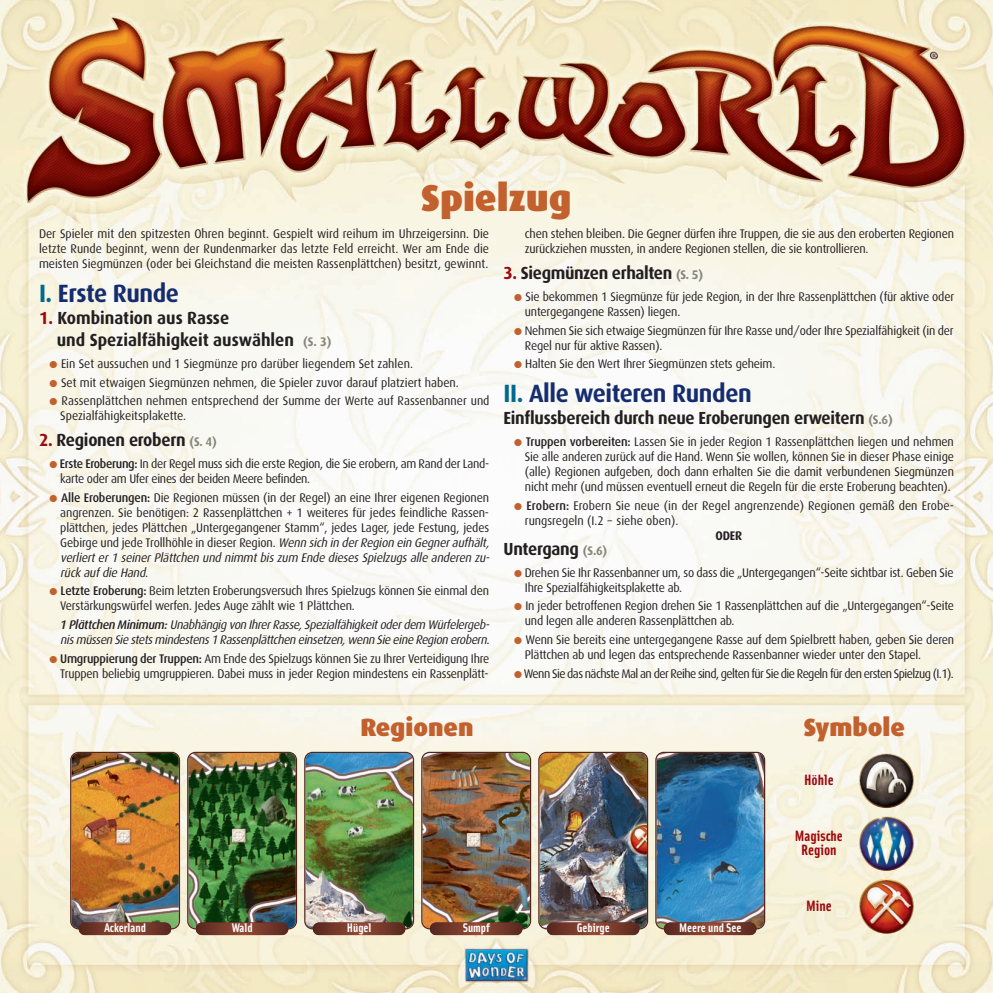
<style>
.page{position:relative;width:993px;height:993px;background:#fff}
.page>*{position:absolute;margin:0;border:0;box-sizing:border-box;transform-origin:0 0}
.t1{font:900 37.5px "Dax";color:#c2602e}
.t2{font:700 25px "Dax";letter-spacing:-.015em;color:#152d6e;scale:.95 1}
.t3{font:900 25px "Dax";color:#c2602e}
.t4{font:700 17.5px/22.1px "Dax";letter-spacing:-.015em;color:#231f20;scale:.95 1}
.t5{font:700 15px/13.8px "Solex";color:#9d070d;text-align:center}
.t6{font:12.5px/15px "Dax";letter-spacing:-.015em;color:#231f20;scale:.95 1}
.t7{font:italic 12.5px/15px "Dax";color:#231f20;scale:.95 1}
.t8{font:12.5px/15px "Dax";letter-spacing:.005em;color:#231f20;scale:.95 1}
.t9{font:12.5px "Dax";letter-spacing:-.045em;color:#231f20;scale:.95 1}
.t10{font:700 12.5px "Solex";color:#fff}
.t11{font:700 12.5px "Dax";color:#231f20;scale:.95 1}
.s1{color:#00698e}
.s2{color:#9d070d}
.s3{font-size:12.5px;color:#888678}
.s4{color:#c2602e}
.s5{font-weight:500}
.s6{font-style:italic}
</style>
<div class="page">
<img style="left:0;top:0;width:992px;height:992px">
<img style="left:858px;top:753px;width:55px;height:54px;border-radius:27px">
<img style="left:858px;top:815px;width:55px;height:55px;border-radius:27px">
<img style="left:858px;top:878px;width:55px;height:55px;border-radius:27px">
<img style="left:70px;top:751px;width:110px;height:183px">
<img style="left:187px;top:751px;width:110px;height:183px">
<img style="left:304px;top:751px;width:110px;height:183px">
<img style="left:421px;top:751px;width:110px;height:183px">
<img style="left:538px;top:751px;width:110px;height:183px">
<img style="left:655px;top:751px;width:110px;height:183px">
<h1 class="t1" style="left:421px;top:181px;width:152px">Spielzug</h1>
<p class="t6" style="left:39px;top:227px;width:475px;text-align:justify">Der Spieler mit den spitzesten Ohren beginnt. Gespielt wird reihum im Uhrzeigersinn. Die letzte Runde beginnt, wenn der Rundenmarker das letzte Feld erreicht. Wer am Ende die meisten Siegmünzen (oder bei Gleichstand die meisten Rassenplättchen) besitzt, gewinnt.</p>
<h2 class="t2" style="left:39px;top:282px;width:149px"><span class="s1">I.</span> Erste Runde</h2>
<h3 class="t4" style="left:57px;top:308px;width:290px;text-indent:-18px"><span class="s2">1.</span> Kombination aus Rasse<br>und Spezialfähigkeit auswählen <span class="s3">(S. 3)</span></h3>
<p class="t6" style="left:50px;top:357px;width:384px"><span class="s4">●</span> Ein Set aussuchen und 1 Siegmünze pro darüber liegendem Set zahlen.</p>
<p class="t6" style="left:50px;top:376px;width:432px"><span class="s4">●</span> Set mit etwaigen Siegmünzen nehmen, die Spieler zuvor darauf platziert haben.</p>
<p class="t6" style="left:60px;top:394px;width:453px;text-indent:-11px"><span class="s4">●</span> Rassenplättchen nehmen entsprechend der Summe der Werte auf Rassenbanner und<br>Spezialfähigkeitsplakette.</p>
<h3 class="t4" style="left:39px;top:430px;width:189px"><span class="s2">2.</span> Regionen erobern <span class="s3">(S. 4)</span></h3>
<p class="t6" style="left:60px;top:457px;width:452px;text-indent:-11px"><span class="s4">●</span> <span class="s5">Erste Eroberung:</span> In der Regel muss sich die erste Region, die Sie erobern, am Rand der Land&shy;karte oder am Ufer eines der beiden Meere befinden.</p>
<p class="t6" style="left:60px;top:490px;width:455px;text-indent:-11px"><span class="s4">●</span> <span class="s5">Alle Eroberungen:</span> Die Regionen müssen (in der Regel) an eine Ihrer eigenen Regionen angrenzen. Sie benötigen: 2 Rassenplättchen + 1 weiteres für jedes feindliche Rassen&shy;plättchen, jedes Plättchen „Untergegangener Stamm“, jedes Lager, jede Festung, jedes Gebirge und jede Trollhöhle in dieser Region. <span class="s6">Wenn sich in derRegion ein Gegneraufhält, verliert er 1 seiner Plättchen und nimmt bis zum Ende dieses Spielzugs alle anderen zu&shy;rück aufdie Hand.</span></p>
<p class="t6" style="left:60px;top:584px;width:452px;text-indent:-11px"><span class="s4">●</span> <span class="s5">Letzte Eroberung:</span> Beim letzten Eroberungsversuch Ihres Spielzugs können Sie einmal den<br>Verstärkungswürfel werfen. Jedes Auge zählt wie 1 Plättchen.</p>
<p class="t7" style="left:60px;top:617px;width:455px"><span class="s5">1 Plä t tch e n M in im um :</span> Unabhängig von IhrerRasse,Spezialfähigkeitoderdem Würfelergeb&shy;nismüssen Sie stetsmindestens1 Rassenplättchen einsetzen,wenn Sie eine Region erobern.</p>
<p class="t6" style="left:50px;top:651px;width:464px;text-align:right"><span class="s4">●</span> <span class="s5">Umgruppierung der Truppen:</span> Am Ende des Spielzugs können Sie zu Ihrer Verteidigung Ihre<br>Truppen beliebig umgruppieren. Dabei muss in jeder Region mindestens ein Rassenplätt-</p>
<p class="t6" style="left:524px;top:227px;width:453px">chen stehen bleiben. Die Gegner dürfen ihre Truppen, die sie aus den eroberten Regionen zurückziehen mussten, in andere Regionen stellen, die sie kontrollieren.</p>
<h3 class="t4" style="left:503px;top:263px;width:211px"><span class="s2">3.</span> Siegmünzen erhalten <span class="s3">(S. 5)</span></h3>
<p class="t6" style="left:524px;top:290px;width:453px;text-indent:-11px"><span class="s4">●</span> Sie bekommen 1 Siegmünze für jede Region, in der Ihre Rassenplättchen (für aktive oder untergegangene Rassen) liegen.</p>
<p class="t6" style="left:524px;top:323px;width:453px;text-indent:-11px"><span class="s4">●</span> Nehmen Sie sich etwaige Siegmünzen für Ihre Rasse und/oder Ihre Spezialfähigkeit (in der<br>Regel nur für aktive Rassen).</p>
<p class="t6" style="left:514px;top:357px;width:276px"><span class="s4">●</span> Halten Sie den Wert Ihrer Siegmünzen stets geheim.</p>
<h2 class="t2" style="left:503px;top:382px;width:263px"><span class="s1">II.</span> Alle weiteren Runden</h2>
<h3 class="t4" style="left:503px;top:408px;width:411px">Einflussbereich durch neue Eroberungen erweitern <span class="s3">(S.6)</span></h3>
<p class="t6" style="left:524px;top:435px;width:453px;text-align:justify;text-indent:-11px"><span class="s4">●</span> <span class="s5">Truppen vorbereiten:</span> Lassen Sie in jeder Region 1 Rassenplättchen liegen und nehmen Sie alle anderen zurück auf die Hand. Wenn Sie wollen, können Sie in dieser Phase einige (alle) Regionen aufgeben, doch dann erhalten Sie die damit verbundenen Siegmünzen nicht mehr (und müssen eventuell erneut die Regeln für die erste Eroberung beachten).</p>
<p class="t8" style="left:524px;top:498px;width:453px;text-indent:-11px"><span class="s4">●</span> <span class="s5">Erobern:</span> Erobern Sie neue (in der Regel angrenzende) Regionen gemäß den Erobe&shy;rungsregeln (I.2 − siehe oben).</p>
<p class="t11" style="left:715px;top:529px;width:30px">ODER</p>
<h3 class="t4" style="left:503px;top:538px;width:111px">Untergang <span class="s3">(S.6)</span></h3>
<p class="t6" style="left:524px;top:565px;width:453px;text-indent:-11px"><span class="s4">●</span> Drehen Sie Ihr Rassenbanner um, so dass die „Untergegangen“-Seite sichtbar ist. Geben Sie<br>Ihre Spezialfähigkeitsplakette ab.</p>
<p class="t6" style="left:524px;top:599px;width:453px;text-indent:-11px"><span class="s4">●</span> In jeder betroffenen Region drehen Sie 1 Rassenplättchen auf die „Untergegangen“-Seite und legen alle anderen Rassenplättchen ab.</p>
<p class="t6" style="left:524px;top:632px;width:453px;text-indent:-11px"><span class="s4">●</span> Wenn Sie bereits eine untergegangene Rasse auf dem Spielbrett haben, geben Sie deren<br>Plättchen ab und legen das entsprechende Rassenbanner wieder unter den Stapel.</p>
<p class="t9" style="left:514px;top:667px;width:464px"><span class="s4">●</span> Wenn Sie das nächste Mal an der Reihe sind, gelten für Sie die Regeln für den ersten Spielzug (I.1).</p>
<h2 class="t3" style="left:360px;top:715px;width:115px">Regionen</h2>
<h2 class="t3" style="left:803px;top:715px;width:103px">Symbole</h2>
<p class="t5" style="left:803px;top:774px;width:31px">Höhle</p>
<p class="t5" style="left:794px;top:829px;width:49px">Magische<br>Region</p>
<p class="t10" style="left:104px;top:923px;width:43px">Ackerland</p>
<p class="t10" style="left:232px;top:923px;width:22px">Wald</p>
<p class="t10" style="left:347px;top:923px;width:26px">Hügel</p>
<p class="t10" style="left:462px;top:923px;width:29px">Sumpf</p>
<p class="t10" style="left:576px;top:923px;width:34px">Gebirge</p>
<p class="t10" style="left:679px;top:923px;width:64px">Meere und See</p>
<p class="t5" style="left:805px;top:899px;width:27px">Mine</p>
</div>
